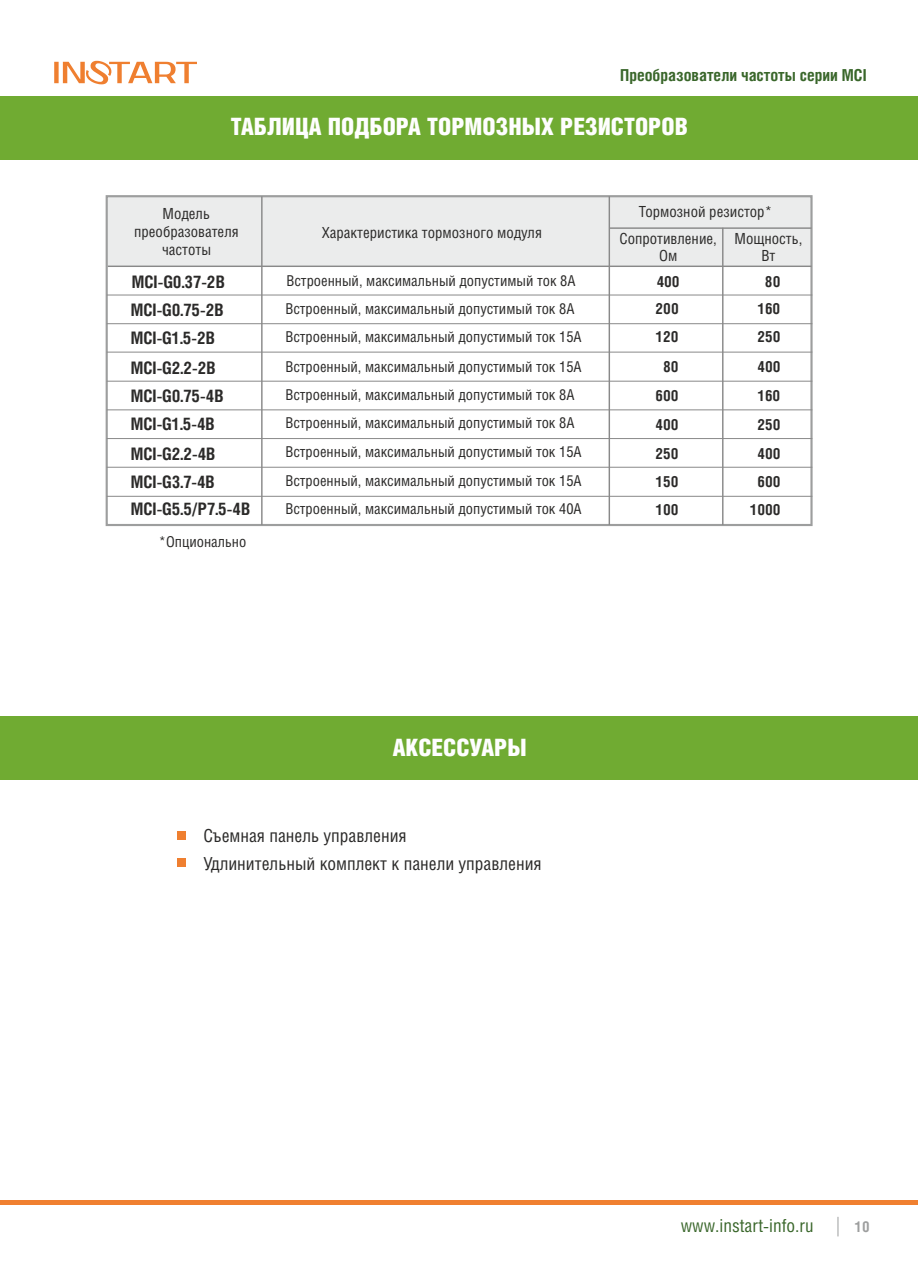
<style>
.page{position:relative;width:918px;height:1287px;background:#fff}
.page>*{position:absolute;margin:0;border:0;box-sizing:border-box;transform-origin:0 0}
.t1{font:900 24px "Helios Cond";color:#fefefe}
.t2{font:18px/28.2px "Helios Cond";color:#2b2a29}
.t3{font:18px "Helios Cond";color:#39662a}
.t4{font:700 17.25px/28.7px "Helios Cond";color:#2b2a29}
.t5{font:700 16.5px "Helios Cond";color:#39662a}
.t6{font:15.3px/17.9px "Helios Cond";color:#2b2a29;text-align:center}
.t7{font:700 15.3px "Helios Cond";color:#2b2a29}
.t8{font:15px "Helios Cond";color:#2b2a29}
.t9{font:700 15px "Helios Cond";color:#9d9e9e}
</style>
<div class="page">
<div style="left:106px;top:195px;width:706px;height:71px;background:#ebecec"></div>
<div style="left:106px;top:195px;width:707px;height:331px;border:2px solid #9d9e9e"></div>
<div style="left:0;top:96px;width:918px;height:64px;background:#70ab32"></div>
<svg style="left:54px;top:61px;width:143px;height:23px"></svg>
<div style="left:0;top:1200px;width:918px;height:5px;background:#f08030"></div>
<svg style="left:838px;top:1217px;width:1px;height:19px"></svg>
<div style="left:178px;top:831px;width:8px;height:8px;background:#ef7f30"></div>
<div style="left:178px;top:858px;width:8px;height:9px;background:#ef7f30"></div>
<div style="left:0;top:716px;width:918px;height:64px;background:#70ab32"></div>
<hr style="left:107px;top:323px;width:705px;height:1px;background:#898989">
<hr style="left:107px;top:295px;width:705px;height:1px;background:#898989">
<hr style="left:107px;top:352px;width:705px;height:1px;background:#898989">
<hr style="left:107px;top:381px;width:705px;height:1px;background:#898989">
<hr style="left:107px;top:410px;width:705px;height:1px;background:#898989">
<hr style="left:107px;top:438px;width:705px;height:1px;background:#898989">
<hr style="left:107px;top:467px;width:705px;height:1px;background:#898989">
<hr style="left:107px;top:496px;width:705px;height:1px;background:#898989">
<hr style="left:261px;top:196px;width:2px;height:329px;background:#898989">
<hr style="left:609px;top:196px;width:1px;height:329px;background:#898989">
<hr style="left:108px;top:266px;width:704px;height:1px;background:#898989">
<hr style="left:722px;top:228px;width:2px;height:297px;background:#898989">
<hr style="left:609px;top:227px;width:203px;height:2px;background:#898989">
<p class="t5" style="left:620px;top:68px;width:248px">Преобразователи частоты серии MCI</p>
<h1 class="t1" style="left:231px;top:116px;width:459px">ТАБЛИЦА ПОДБОРА ТОРМОЗНЫХ РЕЗИСТОРОВ</h1>
<p class="t6" style="left:134px;top:206px;width:106px">Модель преобразователя частоты</p>
<p class="t4" style="left:131px;top:269px;width:95px;line-height:27.9px;text-align:justify">MCI-G0.37-2B MCI-G0.75-2B MCI-G1.5-2B</p>
<p class="t4" style="left:131px;top:354px;width:94px">MCI-G2.2-2B<br>MCI-G0.75-4B<br>MCI-G1.5-4B<br>MCI-G2.2-4B<br>MCI-G3.7-4B</p>
<p class="t4" style="left:131px;top:496px;width:121px">MCI-G5.5/P7.5-4B</p>
<p class="t8" style="left:159px;top:535px;width:89px">*Опционально</p>
<p class="t6" style="left:322px;top:225px;width:222px">Характеристика тормозного модуля</p>
<p class="t6" style="left:619px;top:199px;width:154px;line-height:26.7px;text-align:left;text-indent:19px">Тормозной резистор*<br>Сопротивление,</p>
<p class="t6" style="left:659px;top:248px;width:20px">Ом</p>
<p class="t6" style="left:735px;top:230px;width:69px;line-height:17.4px">Мощность,<br>Вт</p>
<p class="t8" style="left:286px;top:274px;width:291px">Встроенный, максимальный допустимый ток 8A</p>
<p class="t7" style="left:657px;top:274px;width:25px">400</p>
<p class="t7" style="left:765px;top:274px;width:17px">80</p>
<p class="t8" style="left:285px;top:302px;width:291px">Встроенный, максимальный допустимый ток 8A</p>
<p class="t7" style="left:656px;top:301px;width:25px">200</p>
<p class="t7" style="left:758px;top:301px;width:24px">160</p>
<p class="t8" style="left:285px;top:330px;width:298px">Встроенный, максимальный допустимый ток 15A</p>
<p class="t7" style="left:656px;top:330px;width:24px">120</p>
<p class="t7" style="left:757px;top:330px;width:25px">250</p>
<p class="t8" style="left:285px;top:360px;width:298px">Встроенный, максимальный допустимый ток 15A</p>
<p class="t7" style="left:663px;top:360px;width:17px">80</p>
<p class="t7" style="left:758px;top:360px;width:25px">400</p>
<p class="t8" style="left:285px;top:388px;width:291px">Встроенный, максимальный допустимый ток 8A</p>
<p class="t7" style="left:656px;top:388px;width:25px">600</p>
<p class="t7" style="left:758px;top:388px;width:24px">160</p>
<p class="t8" style="left:285px;top:416px;width:291px">Встроенный, максимальный допустимый ток 8A</p>
<p class="t7" style="left:656px;top:417px;width:25px">400</p>
<p class="t7" style="left:757px;top:417px;width:25px">250</p>
<p class="t8" style="left:285px;top:446px;width:298px">Встроенный, максимальный допустимый ток 15A</p>
<p class="t7" style="left:656px;top:446px;width:25px">250</p>
<p class="t7" style="left:758px;top:446px;width:25px">400</p>
<p class="t8" style="left:285px;top:474px;width:298px">Встроенный, максимальный допустимый ток 15A</p>
<p class="t7" style="left:656px;top:475px;width:24px">150</p>
<p class="t7" style="left:758px;top:475px;width:25px">600</p>
<p class="t8" style="left:285px;top:502px;width:298px">Встроенный, максимальный допустимый ток 40A</p>
<p class="t7" style="left:656px;top:503px;width:24px">100</p>
<p class="t7" style="left:750px;top:503px;width:32px">1000</p>
<h1 class="t1" style="left:393px;top:737px;width:136px">АКСЕССУАРЫ</h1>
<p class="t2" style="left:203px;top:822px;width:340px">Съемная панель управления<br>Удлинительный комплект к панели управления</p>
<p class="t3" style="left:681px;top:1217px;width:135px">www.instart-info.ru</p>
<p class="t9" style="left:855px;top:1219px;width:16px">10</p>
</div>
